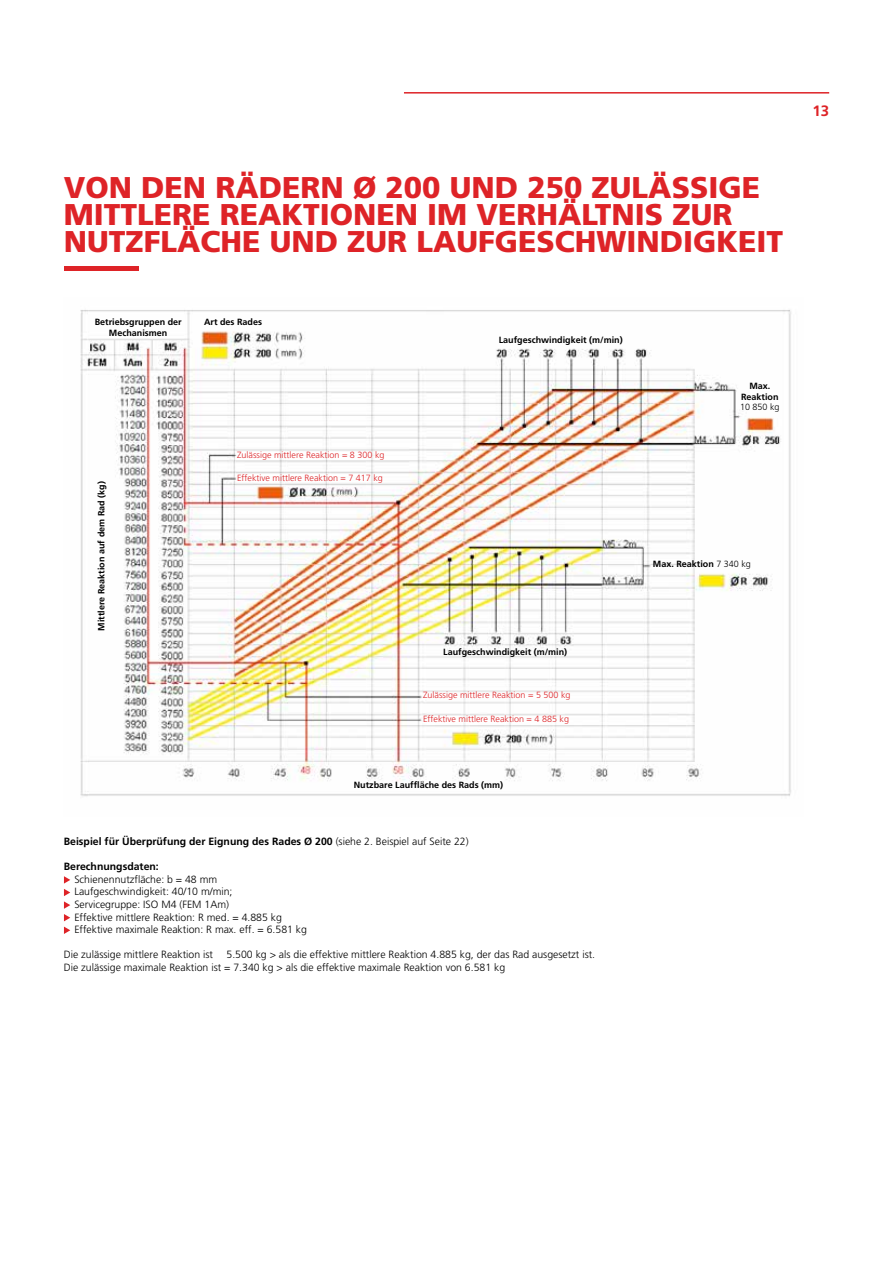
<style>
.page{position:relative;width:893px;height:1263px;background:#fff}
.page>*{position:absolute;margin:0;border:0;box-sizing:border-box;transform-origin:0 0}
.t1{font:900 30px/27px "Frutiger LT Std";color:#de2327}
.t2{font:700 15px "Frutiger LT Std";color:#de2327}
.t3{font:300 10.5px/12.6px "Frutiger LT Std";color:#000}
.t4{font:700 10.5px "Frutiger LT Std";color:#000}
.t5{font:700 9px/10.5px "Frutiger LT Std";color:#000;text-align:center}
.t6{font:300 9px "Frutiger LT Std";color:#de2327}
.t7{font:300 9px "Frutiger LT Std";color:#000}
.s1{font-weight:300}
</style>
<div class="page">
<hr style="left:404px;top:92px;width:425px;height:2px;background:#de2327">
<div style="left:64px;top:266px;width:74px;height:5px;background:#de2327"></div>
<img style="left:80px;top:310px;width:711px;height:486px">
<svg style="left:64px;top:876px;width:6px;height:7px"></svg>
<svg style="left:64px;top:889px;width:6px;height:45px"></svg>
<h1 class="t1" style="left:64px;top:174px;width:721px">VON DEN RÄDERN Ø 200 UND 250 ZULÄSSIGE<br>MITTLERE REAKTIONEN IM VERHÄLTNIS ZUR<br>NUTZFLÄCHE UND ZUR LAUFGESCHWINDIGKEIT</h1>
<p class="t5" style="left:95px;top:317px;width:89px">Betriebsgruppen der<br>Mechanismen</p>
<p class="t5" style="left:204px;top:317px;width:60px">Art des Rades</p>
<p class="t5" style="left:499px;top:334px;width:126px">Laufgeschwindigkeit (m/min)</p>
<p class="t5" style="left:96px;top:630px;width:151px;rotate:-90deg">Mittlere Reaktion auf dem Rad (kg)</p>
<p class="t6" style="left:237px;top:449px;width:149px">Zulässige mittlere Reaktion = 8 300 kg</p>
<p class="t6" style="left:237px;top:473px;width:147px">Effektive mittlere Reaktion = 7 417 kg</p>
<p class="t5" style="left:443px;top:647px;width:126px">Laufgeschwindigkeit (m/min)</p>
<p class="t6" style="left:423px;top:690px;width:149px">Zulässige mittlere Reaktion = 5 500 kg</p>
<p class="t6" style="left:423px;top:714px;width:147px">Effektive mittlere Reaktion = 4 885 kg</p>
<p class="t5" style="left:354px;top:780px;width:151px">Nutzbare Lauffläche des Rads (mm)</p>
<p class="t4" style="left:64px;top:835px;width:406px">Beispiel für Überprüfung der Eignung des Rades Ø 200 <span class="s1">(siehe 2. Beispiel auf Seite 22)</span></p>
<p class="t4" style="left:64px;top:860px;width:97px">Berechnungsdaten:</p>
<p class="t3" style="left:74px;top:873px;width:234px">Schienennutzfläche: b = 48 mm Laufgeschwindigkeit: 40/10 m/min;<br>Servicegruppe: ISO M4 (FEM 1Am)<br>Effektive mittlere Reaktion: R med. = 4.885 kg Effektive maximale Reaktion: R max. eff. = 6.581 kg</p>
<p class="t3" style="left:64px;top:949px;width:151px">Die zulässige mittlere Reaktion ist</p>
<p class="t3" style="left:64px;top:949px;width:533px;text-indent:163px">5.500 kg &gt; als die effektive mittlere Reaktion 4.885 kg, der das Rad ausgesetzt ist.<br>Die zulässige maximale Reaktion ist = 7.340 kg &gt; als die effektive maximale Reaktion von 6.581 kg</p>
<p class="t5" style="left:741px;top:381px;width:39px">Max.<br>Reaktion</p>
<p class="t7" style="left:740px;top:402px;width:41px">10 850 kg</p>
<p class="t5" style="left:653px;top:559px;width:100px">Max. Reaktion <span class="s1">7 340 kg</span></p>
<h2 class="t2" style="left:812px;top:102px;width:18px">13</h2>
</div>
